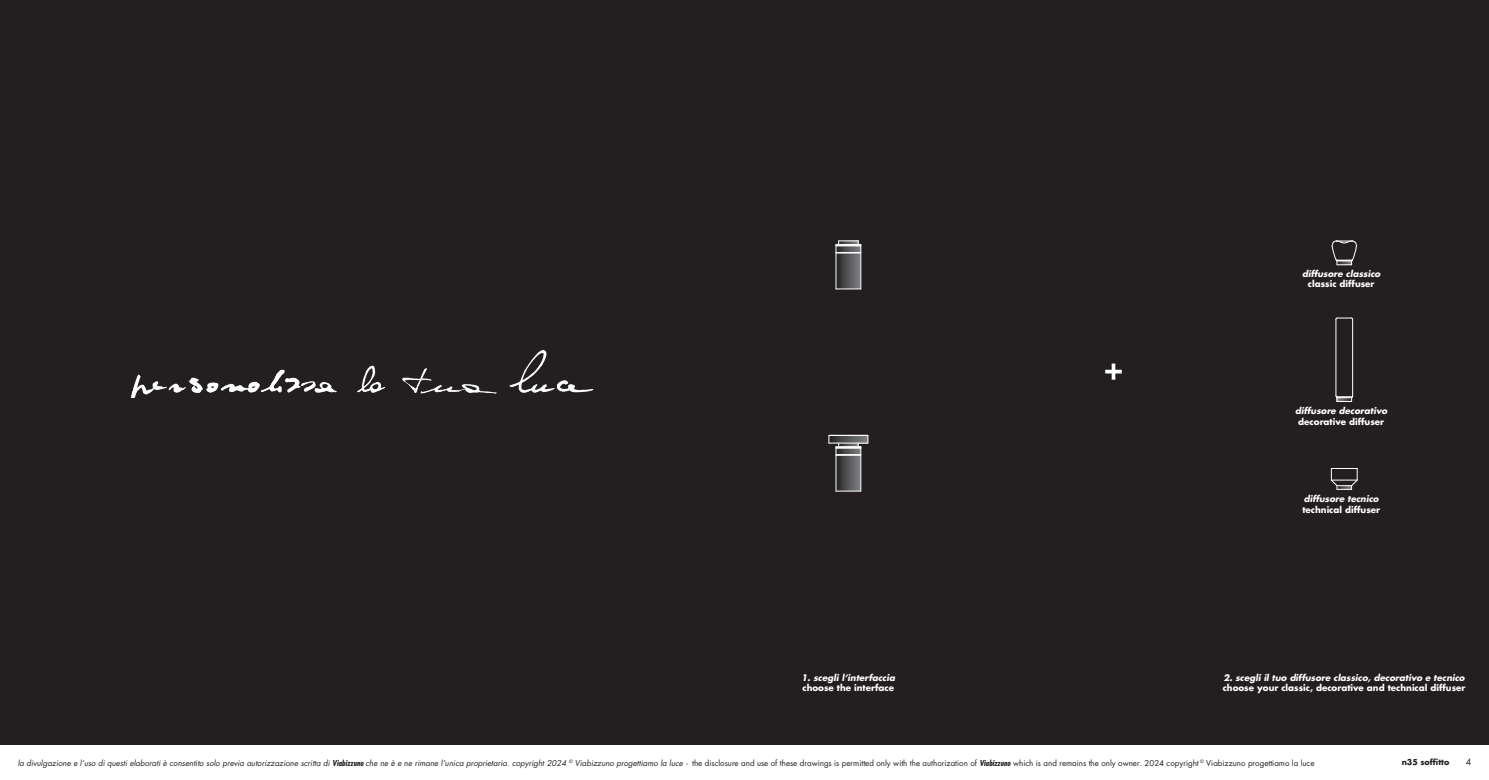
<style>
.page{position:relative;width:1489px;height:780px;background:#fff}
.page>*{position:absolute;margin:0;border:0;box-sizing:border-box;transform-origin:0 0}
.t1{font:italic 700 8.75px/10.5px "Futura Std";color:#fff}
.t2{font:700 8.75px/10.5px "Futura Std";color:#fff}
.t3{font:8.75px "Futura Std";color:#231f20}
.t4{font:italic 7.88px "Futura Std";color:#231f20}
.t5{font:700 7.88px "Futura Std";color:#231f20}
.s1{font-style:normal}
.s2{font-style:italic}
.s3{font-weight:700;font-stretch:condensed}
</style>
<div class="page">
<div style="left:744px;top:0;width:744px;height:744px;background:#231f20"></div>
<svg style="left:1330px;top:468px;width:27px;height:22px"></svg>
<svg style="left:1331px;top:240px;width:25px;height:25px"></svg>
<hr style="left:1352px;top:319px;width:1px;height:77px;background:#fff">
<hr style="left:1335px;top:319px;width:1px;height:77px;background:#fff">
<svg style="left:1335px;top:317px;width:17px;height:2px"></svg>
<svg style="left:1335px;top:395px;width:17px;height:7px"></svg>
<div style="left:828px;top:435px;width:39px;height:8px;background:#75777a"></div>
<hr style="left:829px;top:435px;width:38px;height:1px;background:#fff">
<hr style="left:828px;top:443px;width:39px;height:1px;background:#fff">
<svg style="left:828px;top:435px;width:33px;height:57px"></svg>
<svg style="left:835px;top:241px;width:26px;height:49px"></svg>
<div style="left:0;top:0;width:744px;height:744px;background:#231f20"></div>
<p class="t2" style="left:1307px;top:264px;width:68px">classic diffuser</p>
<p class="t1" style="left:1301px;top:268px;width:80px;text-align:center">diffusore classico <span class="s1">classic diffuser</span></p>
<p class="t1" style="left:1294px;top:406px;width:94px;text-align:center">diffusore decorativo <span class="s1">decorative diffuser</span></p>
<p class="t2" style="left:1302px;top:493px;width:79px"><span class="s2">diffusore tecnico </span>technical diffuser</p>
<p class="t1" style="left:801px;top:672px;width:95px">1. scegli l’interfaccia <span class="s1">choose the interface</span></p>
<p class="t1" style="left:1222px;top:672px;width:244px">2. scegli il tuo diffusore classico, decorativo e tecnico <span class="s1">choose your classic, decorative and technical diffuser</span></p>
<p class="t4" style="left:18px;top:758px;width:1298px">la divulgazione e l’uso di questi elaborati è consentito solo previa autorizzazione scritta di <span class="s3">Viabizzuno</span> che ne è e ne rimane l’unica proprietaria. copyright 2024 <sup>©</sup> Viabizzuno progettiamo la luce <span class="s1">- the disclosure and use of these drawings is permitted only with the authorization of</span> <span class="s3">Viabizzuno</span> <span class="s1">which is and remains the only owner. 2024 copyright</span> <sup>©</sup> <span class="s1">Viabizzuno progettiamo la luce</span></p>
<p class="t5" style="left:1401px;top:756px;width:49px">n35 soffitto</p>
<p class="t3" style="left:1465px;top:756px;width:7px">4</p>
</div>
